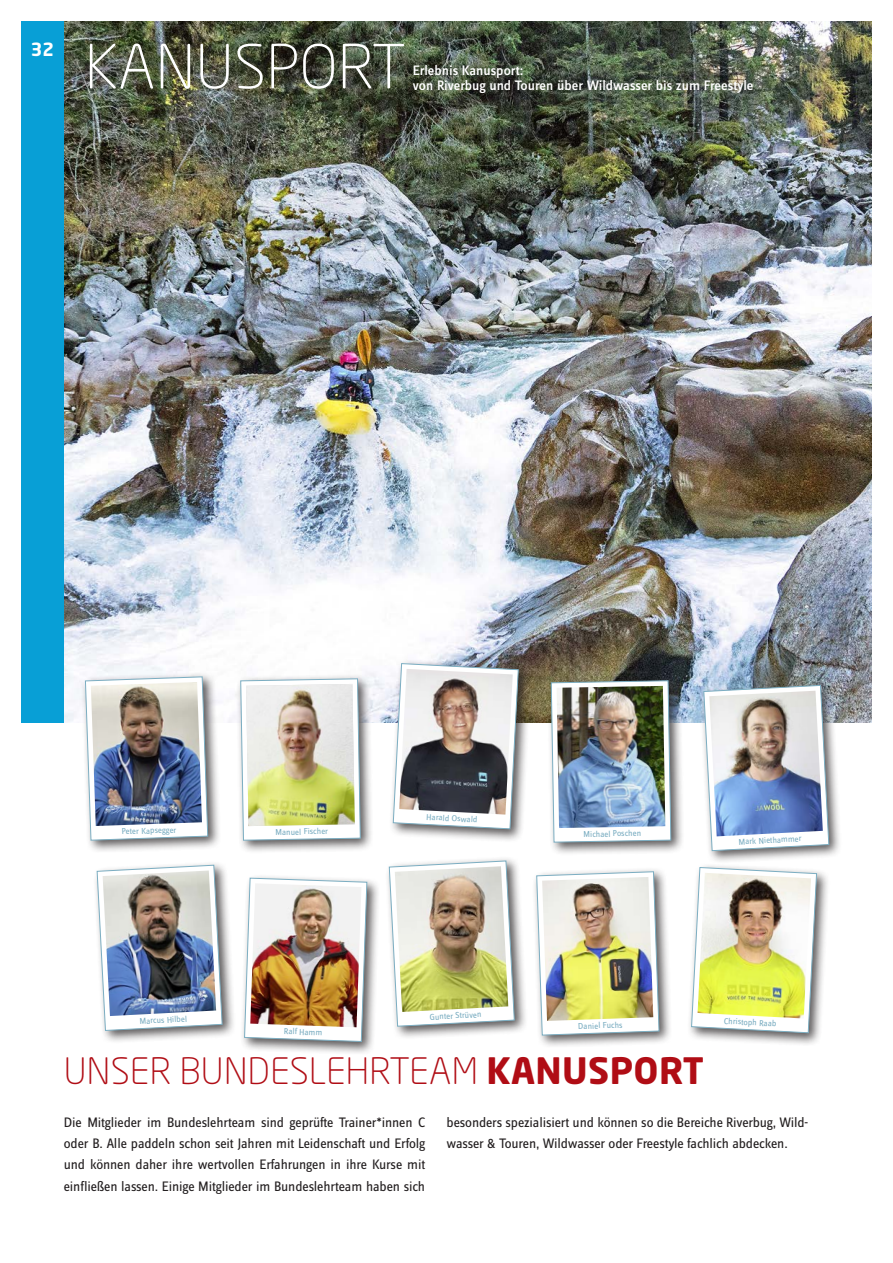
<style>
.page{position:relative;width:893px;height:1263px;background:#fff}
.page>*{position:absolute;margin:0;border:0;box-sizing:border-box;transform-origin:0 0}
.t1{font:300 60px "Neo Sans Pro";letter-spacing:.01em;color:#fff}
.t2{font:300 36px "Neo Sans Pro";letter-spacing:.01em;color:#b00d15}
.t3{font:700 18px "Neo Sans";color:#fff}
.t4{font:14.25px/21.3px "Zine Sans Dis OT";letter-spacing:-.01em;color:#231f20;text-align:justify}
.t5{font:500 14.25px/15px "Zine Sans Dis OT";color:#fff}
.t6{font:8.85px "Zine Sans Dis OT";color:#7caec2}
.s1{font-family:"Neo Sans";font-weight:700}
</style>
<div class="page">
<img style="left:64px;top:21px;width:808px;height:702px">
<div style="left:21px;top:21px;width:43px;height:702px;background:#089fd6"></div>
<div style="left:240px;top:873px;width:141px;height:182px;background:#231f20;opacity:.75"></div>
<div style="left:546px;top:676px;width:139px;height:180px;background:#231f20;opacity:.75"></div>
<div style="left:388px;top:659px;width:144px;height:183px;background:#231f20;opacity:.75"></div>
<div style="left:532px;top:867px;width:141px;height:182px;background:#231f20;opacity:.75"></div>
<img style="left:536px;top:680px;width:136px;height:369px">
<img style="left:542px;top:877px;width:111px;height:144px">
<div style="left:92px;top:860px;width:144px;height:184px;background:#231f20;opacity:.75"></div>
<div style="left:384px;top:856px;width:144px;height:184px;background:#231f20;opacity:.75"></div>
<svg style="left:388px;top:663px;width:131px;height:364px"></svg>
<img style="left:395px;top:866px;width:113px;height:146px">
<div style="left:236px;top:674px;width:138px;height:180px;background:#231f20;opacity:.75"></div>
<img style="left:240px;top:678px;width:128px;height:377px">
<img style="left:246px;top:684px;width:109px;height:142px">
<div style="left:687px;top:863px;width:143px;height:183px;background:#231f20;opacity:.75"></div>
<svg style="left:691px;top:867px;width:126px;height:179px"></svg>
<img style="left:697px;top:873px;width:114px;height:145px">
<div style="left:81px;top:672px;width:141px;height:182px;background:#231f20;opacity:.75"></div>
<img style="left:85px;top:634px;width:138px;height:397px">
<img style="left:91px;top:682px;width:111px;height:144px">
<div style="left:699px;top:680px;width:144px;height:184px;background:#231f20;opacity:.75"></div>
<svg style="left:703px;top:685px;width:127px;height:166px"></svg>
<img style="left:709px;top:691px;width:114px;height:145px">
<div style="left:70px;top:24px;width:351px;height:84px;background:#231f20;opacity:.55"></div>
<div style="left:394px;top:47px;width:377px;height:63px;background:#231f20;opacity:.55"></div>
<p class="t3" style="left:31px;top:38px;width:25px">32</p>
<h1 class="t1" style="left:85px;top:31px;width:322px">KANUSPORT</h1>
<p class="t5" style="left:413px;top:63px;width:342px">Erlebnis Kanusport:<br>von Riverbug und Touren über Wildwasser bis zum Freestyle</p>
<p class="t6" style="left:122px;top:827px;width:56px;rotate:-2deg">Peter Kapsegger</p>
<p class="t6" style="left:275px;top:828px;width:54px;rotate:-1deg">Manuel Fischer</p>
<p class="t6" style="left:427px;top:813px;width:53px;rotate:3deg">Harald Oswald</p>
<p class="t6" style="left:139px;top:1017px;width:49px;rotate:-3deg">Marcus Hilbel</p>
<p class="t6" style="left:429px;top:1013px;width:53px;rotate:-3deg">Gunter Strüven</p>
<p class="t6" style="left:284px;top:1027px;width:40px;rotate:2deg">Ralf Hamm</p>
<p class="t6" style="left:583px;top:830px;width:59px;rotate:-1deg">Michael Poschen</p>
<p class="t6" style="left:578px;top:1022px;width:46px;rotate:-2deg">Daniel Fuchs</p>
<p class="t6" style="left:738px;top:837px;width:65px;rotate:-3deg">Mark Niethammer</p>
<p class="t6" style="left:724px;top:1016px;width:54px;rotate:3deg">Christoph Raab</p>
<h2 class="t2" style="left:64px;top:1050px;width:642px">UNSER BUNDESLEHRTEAM <span class="s1">KANUSPORT</span></h2>
<p class="t4" style="left:64px;top:1112px;width:363px">Die Mitglieder im Bundeslehrteam sind geprüfte Trainer*innen C oder B. Alle paddeln schon seit Jahren mit Leidenschaft und Erfolg und können daher ihre wertvollen Erfahrungen in ihre Kurse mit einfließen lassen. Einige Mitglieder im Bundeslehrteam haben sich</p>
<p class="t4" style="left:446px;top:1112px;width:363px">besonders spezialisiert und können so die Bereiche Riverbug, Wild&shy;wasser &amp; Touren, Wildwasser oder Freestyle fachlich abdecken.</p>
</div>
